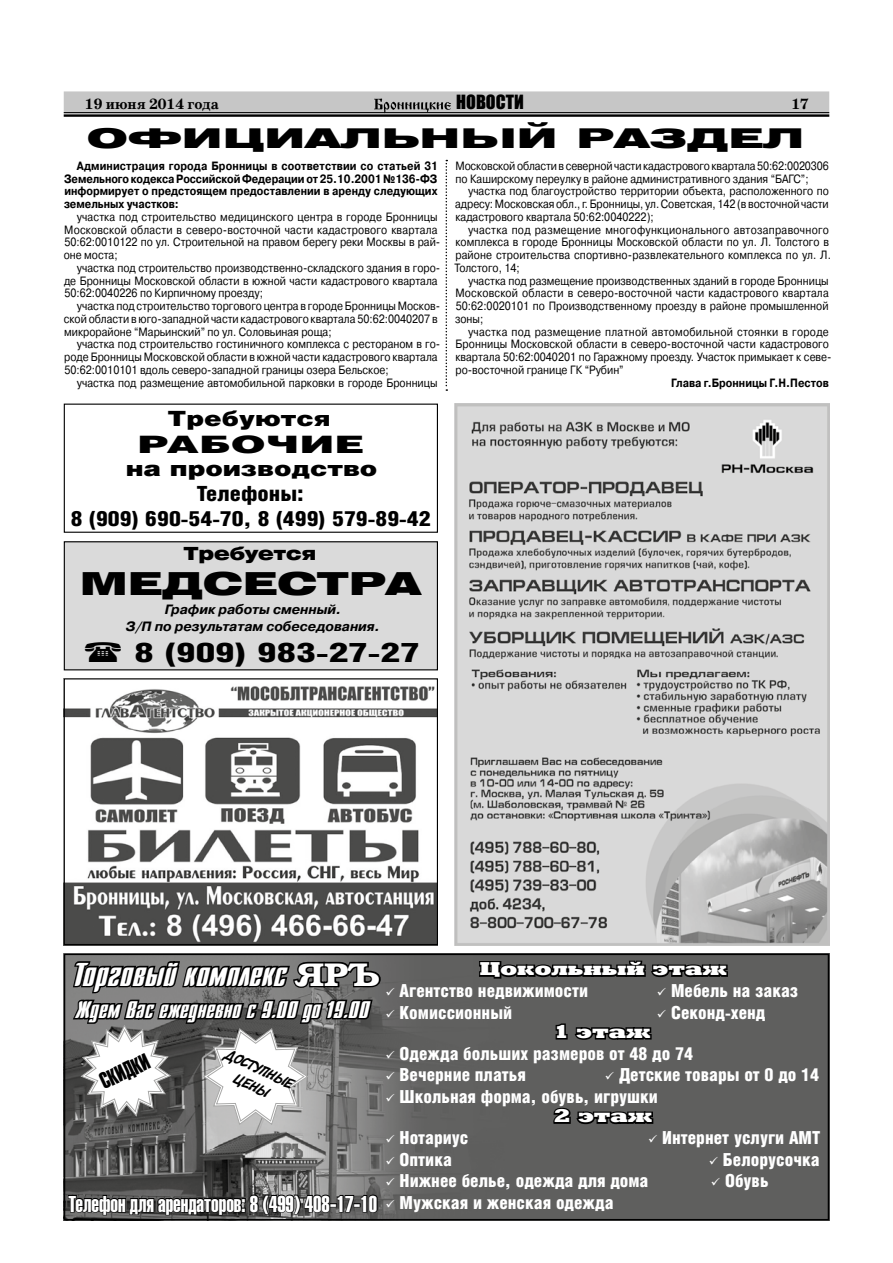
<style>
.page{position:relative;width:893px;height:1263px;background:#fff}
.page>*{position:absolute;margin:0;border:0;box-sizing:border-box;transform-origin:0 0}
.t1{font:33px "Dagger C";color:#fff;scale:1.09 1}
.t2{font:900 31.5px "Helios Ext";color:#000;scale:1.23 1}
.t3{font:900 27px "Helios Ext";color:#000;scale:1.45 1}
.t4{font:900 27px "Helios Cond";color:#000;scale:1.45 1}
.t5{font:24px "Dagger C";color:#fff;scale:1.05 1}
.t6{font:900 24px "Helios";color:#000;scale:1.75 1}
.t7{font:22.5px "Helios Extra Compressed";color:#fff}
.t8{font:22.5px "Helios Extra Compressed";color:#000}
.t9{font:900 21px/25.2px "Helios Cond";color:#000;text-align:center;scale:1.13 1}
.t10{font:900 21px "Helios";color:#000;scale:1.25 1}
.t11{font:900 18px "Helios Cond";color:#fff}
.t12{font:800 18px "Rodeo";color:#fff;scale:1.35 1}
.t13{font:900 18px "Helios Ext";color:#000}
.t14{font:18px "Impact";color:#000}
.t15{font:700 15px "School Book AC";color:#000}
.t16{font:15px/18px "Tatiana C";color:#000;text-align:center}
.t17{font:italic 700 13.5px/16.2px "Pragmatica C";color:#000;text-align:center}
.t18{font:12px/12.8px "Pragmatica C";color:#000;scale:.87 1}
.t19{font:700 12px/12.8px "Pragmatica C";color:#000;text-align:justify;scale:.87 1}
.s1{font-family:"Bookman C";font-weight:600}
</style>
<div class="page">
<div style="left:64px;top:91px;width:765px;height:26px;background:#c6c6c6;border:2px solid #c6c6c6"></div>
<svg style="left:374px;top:99px;width:77px;height:13px"></svg>
<hr style="left:64px;top:112px;width:765px;height:1px;background:#000">
<hr style="left:64px;top:114px;width:765px;height:3px;background:#000">
<img style="left:67px;top:956px;width:759px;height:261px">
<div style="left:64px;top:953px;width:765px;height:267px;border:2px solid #000"></div>
<svg style="left:477px;top:959px;width:254px;height:21px;background:#303030"></svg>
<svg style="left:554px;top:1022px;width:100px;height:19px;background:#2f2f2f"></svg>
<svg style="left:552px;top:1106px;width:104px;height:20px;background:#2f2f2f"></svg>
<svg style="left:70px;top:945px;width:312px;height:181px"></svg>
<svg style="left:67px;top:1185px;width:311px;height:31px;background:#3f3f3f"></svg>
<div style="left:64px;top:404px;width:374px;height:129px;border:1px solid #000"></div>
<div style="left:64px;top:542px;width:373px;height:128px;background:#dadada"></div>
<div style="left:64px;top:541px;width:374px;height:129px;border:1px solid #000"></div>
<img style="left:454px;top:403px;width:375px;height:542px">
<img style="left:66px;top:686px;width:370px;height:257px">
<div style="left:64px;top:678px;width:374px;height:267px;border:1px solid #000"></div>
<svg style="left:446px;top:160px;width:1px;height:231px"></svg>
<p class="t15" style="left:85px;top:96px;width:136px">19 июня 2014 года</p>
<h3 class="t14" style="left:456px;top:88px;width:69px">НОВОСТИ</h3>
<p class="t15" style="left:791px;top:96px;width:19px">17</p>
<h3 class="t3" style="left:87px;top:123px;width:496px">ОФИЦИАЛЬНЫЙ РАЗДЕЛ</h3>
<p class="t19" style="left:64px;top:159px;width:432px;text-indent:13px">Администрация города Бронницы в соответствии со статьей 31<br>Земельного кодекса Российской Федерации от 25.10.2001 №136-ФЗ информирует о предстоящем предоставлении в аренду следующих земельных участков:</p>
<p class="t18" style="left:64px;top:210px;width:434px;text-indent:13px">участка под строительство медицинского центра в городе Бронницы Московской области в северо-восточной части кадастрового квартала 50:62:0010122 по ул. Строительной на правом берегу реки Москвы в рай&shy;оне моста;</p>
<p class="t18" style="left:64px;top:261px;width:434px;text-indent:13px">участка под строительство производственно-складского здания в горо&shy;де Бронницы Московской области в южной части кадастрового квартала<br>50:62:0040226 по Кирпичному проезду;</p>
<p class="t18" style="left:64px;top:300px;width:434px;text-indent:13px">участка под строительство торгового центра в городе Бронницы Москов&shy;ской области в юго-западной части кадастрового квартала 50:62:0040207 в микрорайоне “Марьинский” по ул. Соловьиная роща;</p>
<p class="t18" style="left:64px;top:338px;width:434px;text-indent:13px">участка под строительство гостиничного комплекса с рестораном в го&shy;роде Бронницы Московской области в южной части кадастрового квартала<br>50:62:0010101 вдоль северо-западной границы озера Бельское;</p>
<p class="t18" style="left:77px;top:376px;width:416px">участка под размещение автомобильной парковки в городе Бронницы</p>
<h3 class="t10" style="left:168px;top:405px;width:132px">Требуются</h3>
<h3 class="t6" style="left:137px;top:429px;width:132px">РАБОЧИЕ</h3>
<h3 class="t10" style="left:126px;top:455px;width:203px">на производство</h3>
<h3 class="t9" style="left:71px;top:480px;width:320px">Телефоны:<br>8 (909) 690-54-70, 8 (499) 579-89-42</h3>
<h3 class="t13" style="left:184px;top:543px;width:134px">Требуется</h3>
<h2 class="t2" style="left:80px;top:565px;width:279px">МЕДСЕСТРА</h2>
<p class="t17" style="left:126px;top:602px;width:256px">График работы сменный.<br>З/П по результатам собеседования.</p>
<h3 class="t4" style="left:134px;top:637px;width:198px">8 (909) 983-27-27</h3>
<p class="t18" style="left:455px;top:159px;width:431px">Московской области в северной части кадастрового квартала 50:62:0020306 по Каширскому переулку в районе административного здания “БАГС”;</p>
<p class="t18" style="left:455px;top:185px;width:431px;text-align:justify;text-indent:13px">участка под благоустройство территории объекта, расположенного по адресу: Московская обл., г. Бронницы, ул. Советская, 142 (в восточной части кадастрового квартала 50:62:0040222);</p>
<p class="t18" style="left:455px;top:223px;width:434px;text-indent:14px">участка под размещение многофункционального автозаправочного комплекса в городе Бронницы Московской области по ул. Л. Толстого в районе строительства спортивно-развлекательного комплекса по ул. Л.<br>Толстого, 14;</p>
<p class="t18" style="left:455px;top:274px;width:431px;text-align:justify;text-indent:13px">участка под размещение производственных зданий в городе Бронницы Московской области в северо-восточной части кадастрового квартала 50:62:0020101 по Производственному проезду в районе промышленной зоны;</p>
<p class="t18" style="left:455px;top:325px;width:434px;text-indent:13px">участка под размещение платной автомобильной стоянки в городе Бронницы Московской области в северо-восточной части кадастрового квартала 50:62:0040201 по Гаражному проезду. Участок примыкает к севе&shy;ро-восточной границе ГК “Рубин”</p>
<p class="t19" style="left:671px;top:376px;width:183px">Глава г.Бронницы Г.Н.Пестов</p>
<h3 class="t12" style="left:480px;top:958px;width:184px">Цокольный этаж</h3>
<h3 class="t11" style="left:385px;top:980px;width:204px">✓ Агентство недвижимости</h3>
<h3 class="t11" style="left:657px;top:980px;width:143px">✓ Мебель на заказ</h3>
<h3 class="t11" style="left:385px;top:1002px;width:128px">✓ Комиссионный</h3>
<h3 class="t11" style="left:657px;top:1002px;width:110px">✓ Секонд-хенд</h3>
<h3 class="t12" style="left:554px;top:1021px;width:73px">1 этаж</h3>
<h3 class="t11" style="left:385px;top:1043px;width:309px">✓ Одежда больших размеров от 48 до 74</h3>
<h3 class="t11" style="left:385px;top:1064px;width:142px">✓ Вечерние платья</h3>
<h3 class="t11" style="left:605px;top:1064px;width:216px">✓ Детские товары от 0 до 14</h3>
<h3 class="t11" style="left:385px;top:1086px;width:274px">✓ Школьная форма, обувь, игрушки</h3>
<h3 class="t12" style="left:554px;top:1105px;width:74px">2 этаж</h3>
<h3 class="t11" style="left:385px;top:1127px;width:85px">✓ Нотариус</h3>
<h3 class="t11" style="left:648px;top:1127px;width:174px">✓ Интернет услуги АМТ</h3>
<h3 class="t11" style="left:385px;top:1149px;width:68px">✓ Оптика</h3>
<h3 class="t11" style="left:709px;top:1149px;width:112px">✓ Белорусочка</h3>
<h3 class="t11" style="left:385px;top:1170px;width:264px">✓ Нижнее белье, одежда для дома</h3>
<h3 class="t11" style="left:711px;top:1170px;width:59px">✓ Обувь</h3>
<h3 class="t11" style="left:385px;top:1192px;width:230px">✓ Мужская и женская одежда</h3>
<h1 class="t1" style="left:73px;top:957px;width:283px">Торговый комплекс <span class="s1">ЯРЪ</span></h1>
<h3 class="t5" style="left:76px;top:997px;width:281px">Ждем Вас ежедневно с 9.00 до 19.00</h3>
<p class="t16" style="left:229px;top:1046px;width:74px;rotate:25deg">ДОСТУПНЫЕ<br>ЦЕНЫ</p>
<h3 class="t8" style="left:96px;top:1070px;width:54px;rotate:-25deg">СКИДКИ</h3>
<h3 class="t7" style="left:68px;top:1191px;width:310px">Телефон для арендаторов: 8 (499) 408-17-10</h3>
</div>
